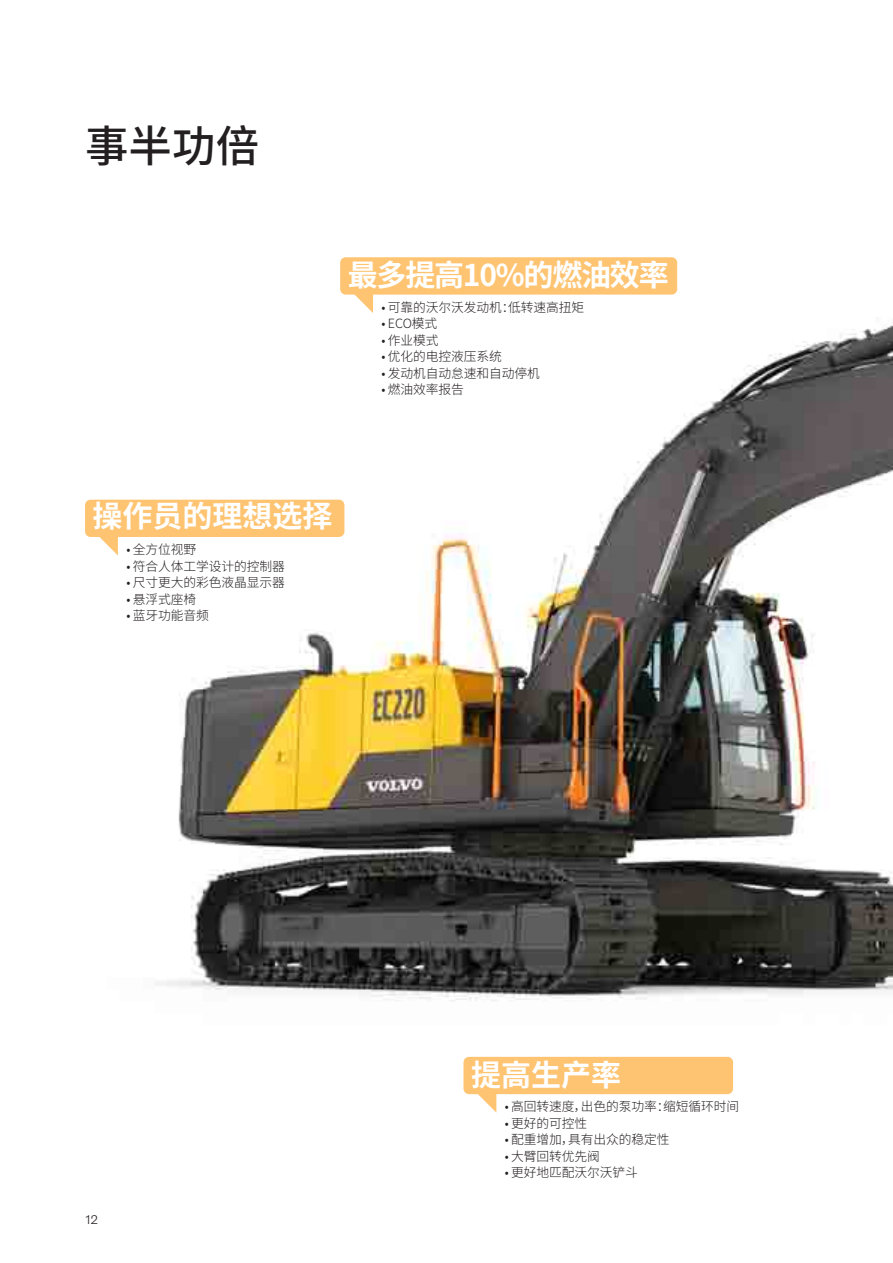
<style>
.page{position:relative;width:893px;height:1263px;background:#fff}
.page>*{position:absolute;margin:0;border:0;box-sizing:border-box;transform-origin:0 0}
.t1{font:500 43.5px "Source Han Sans CN";color:#231f20}
.t2{font:700 30px "Source Han Sans CN";color:#fff}
.t3{font:700 30px "Source Han Sans CN";letter-spacing:-.04em;color:#fff}
.t4{font:300 12.75px "Source Han Sans CN";letter-spacing:-.005em;color:#231f20}
.t5{font:300 12.75px "Volvo Novum";color:#231f20}
</style>
<div class="page">
<img style="left:85px;top:258px;width:808px;height:743px">
<div style="left:340px;top:257px;width:337px;height:38px;background:#fec472;border-radius:6px"></div>
<svg style="left:353px;top:294px;width:20px;height:19px"></svg>
<div style="left:85px;top:500px;width:259px;height:37px;background:#fec472;border-radius:6px"></div>
<svg style="left:98px;top:537px;width:20px;height:18px"></svg>
<div style="left:463px;top:1057px;width:270px;height:37px;background:#fec472;border-radius:6px"></div>
<svg style="left:477px;top:1094px;width:19px;height:18px"></svg>
<h1 class="t1" style="left:85px;top:122px;width:176px">事半功倍</h1>
<h2 class="t3" style="left:348px;top:258px;width:322px">最多提高10%的燃油效率</h2>
<p class="t4" style="left:382px;top:300px;width:204px">• 可靠的沃尔沃发动机：低转速高扭矩</p>
<p class="t4" style="left:382px;top:316px;width:57px">• ECO模式</p>
<p class="t4" style="left:382px;top:333px;width:59px">• 作业模式</p>
<p class="t4" style="left:382px;top:349px;width:122px">• 优化的电控液压系统</p>
<p class="t4" style="left:382px;top:366px;width:160px">• 发动机自动怠速和自动停机</p>
<p class="t4" style="left:382px;top:382px;width:84px">• 燃油效率报告</p>
<h2 class="t2" style="left:93px;top:499px;width:241px">操作员的理想选择</h2>
<p class="t4" style="left:126px;top:542px;width:71px">• 全方位视野</p>
<p class="t4" style="left:126px;top:559px;width:160px">• 符合人体工学设计的控制器</p>
<p class="t4" style="left:126px;top:575px;width:160px">• 尺寸更大的彩色液晶显示器</p>
<p class="t4" style="left:126px;top:592px;width:71px">• 悬浮式座椅</p>
<p class="t4" style="left:126px;top:608px;width:84px">• 蓝牙功能音频</p>
<p class="t5" style="left:85px;top:1211px;width:15px">12</p>
<h2 class="t2" style="left:471px;top:1058px;width:151px">提高生产率</h2>
<p class="t4" style="left:505px;top:1099px;width:236px">• 高回转速度，出色的泵功率：缩短循环时间</p>
<p class="t4" style="left:505px;top:1116px;width:84px">• 更好的可控性</p>
<p class="t4" style="left:505px;top:1132px;width:166px">• 配重增加，具有出众的稳定性</p>
<p class="t4" style="left:505px;top:1149px;width:97px">• 大臂回转优先阀</p>
<p class="t4" style="left:505px;top:1165px;width:135px">• 更好地匹配沃尔沃铲斗</p>
</div>
